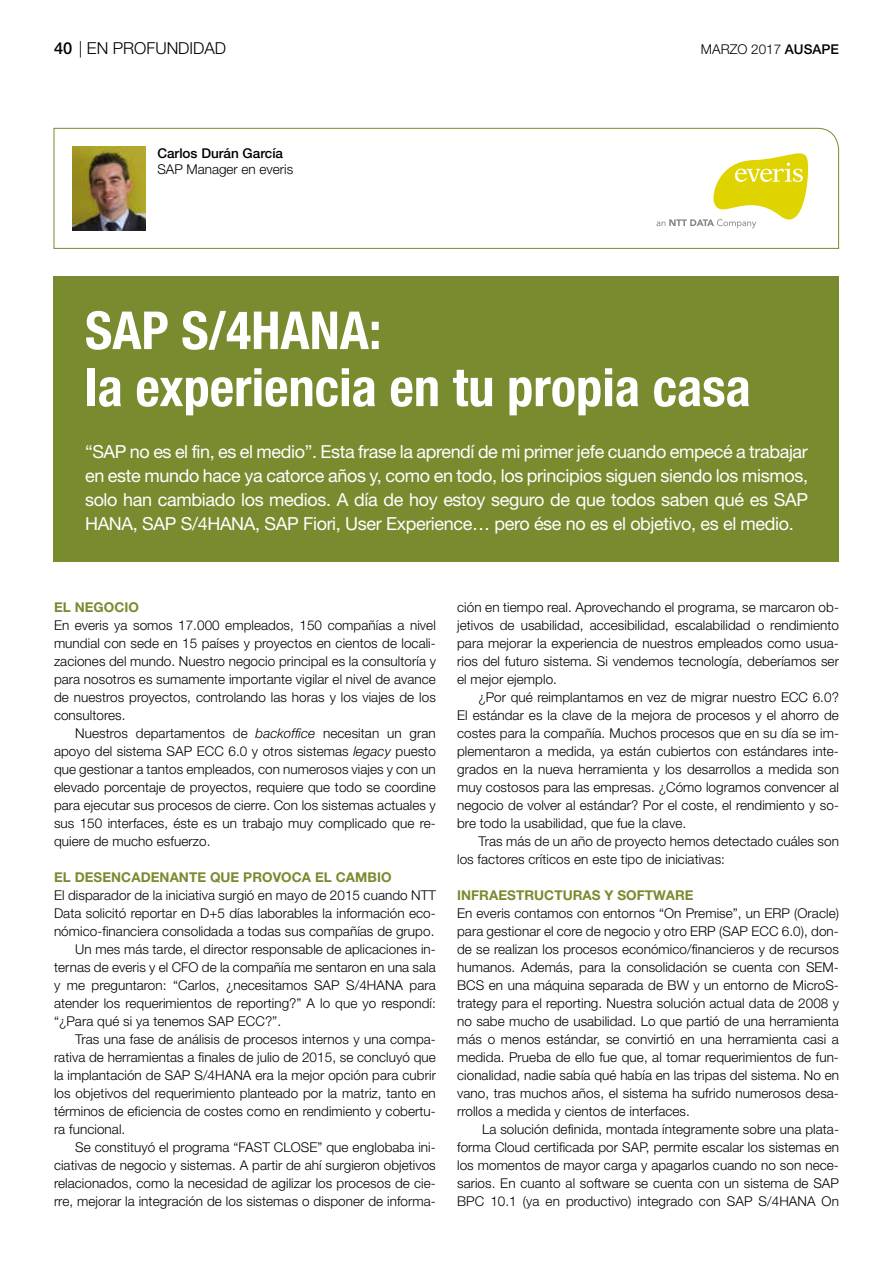
<style>
.page{position:relative;width:893px;height:1263px;background:#fff}
.page>*{position:absolute;margin:0;border:0;box-sizing:border-box;transform-origin:0 0}
.t1{font:700 condensed 52.5px/57px "Helvetica Neue";color:#fff}
.t2{font:18px/24px "Helvetica Neue";letter-spacing:-.02em;color:#fff;text-align:justify}
.t3{font:300 16.5px "Helvetica Neue";color:#000}
.t4{font:300 13.5px/18px "Helvetica Neue";letter-spacing:.005em;color:#000;text-align:justify}
.t5{font:700 13.5px "Helvetica Neue";letter-spacing:.005em;color:#788b2f}
.t6{font:500 13.5px "Helvetica Neue";color:#000}
.s1{font-weight:500}
.s2{font-style:italic}
</style>
<div class="page">
<div style="left:54px;top:276px;width:785px;height:286px;background:#788b2f"></div>
<svg style="left:53px;top:128px;width:786px;height:121px"></svg>
<img style="left:73px;top:147px;width:73px;height:83px">
<svg style="left:656px;top:146px;width:153px;height:88px"></svg>
<p class="t3" style="left:54px;top:38px;width:174px"><span class="s1">40</span> | EN PROFUNDIDAD</p>
<p class="t4" style="left:701px;top:40px;width:140px">MARZO 2017 <span class="s1">AUSAPE</span></p>
<p class="t6" style="left:157px;top:145px;width:127px">Carlos Durán García</p>
<p class="t4" style="left:157px;top:160px;width:137px">SAP Manager en everis</p>
<h1 class="t1" style="left:85px;top:301px;width:667px">SAP S/4HANA:<br>la experiencia en tu propia casa</h1>
<p class="t2" style="left:85px;top:439px;width:724px">“SAP no es el fin, es el medio”. Esta frase la aprendí de mi primer jefe cuando empecé a trabajar en este mundo hace ya catorce años y, como en todo, los principios siguen siendo los mismos, solo han cambiado los medios. A día de hoy estoy seguro de que todos saben qué es SAP HANA, SAP S/4HANA, SAP Fiori, User Experience… pero ése no es el objetivo, es el medio.</p>
<p class="t5" style="left:54px;top:599px;width:87px">EL NEGOCIO</p>
<p class="t4" style="left:54px;top:616px;width:383px">En everis ya somos 17.000 empleados, 150 compañías a nivel mundial con sede en 15 países y proyectos en cientos de locali&shy;zaciones del mundo. Nuestro negocio principal es la consultoría y para nosotros es sumamente importante vigilar el nivel de avance de nuestros proyectos, controlando las horas y los viajes de los consultores.</p>
<p class="t4" style="left:54px;top:724px;width:383px;text-indent:21px">Nuestros departamentos de <span class="s2">backoffice</span> necesitan un gran apoyo del sistema SAP ECC 6.0 y otros sistemas <span class="s2">legacy</span> puesto que gestionar a tantos empleados, con numerosos viajes y con un elevado porcentaje de proyectos, requiere que todo se coordine para ejecutar sus procesos de cierre. Con los sistemas actuales y sus 150 interfaces, éste es un trabajo muy complicado que re&shy;quiere de mucho esfuerzo.</p>
<p class="t5" style="left:54px;top:869px;width:339px">EL DESENCADENANTE QUE PROVOCA EL CAMBIO</p>
<p class="t4" style="left:54px;top:886px;width:383px">El disparador de la iniciativa surgió en mayo de 2015 cuando NTT</p>
<p class="t4" style="left:54px;top:904px;width:383px">Data solicitó reportar en D+5 días laborables la información eco-</p>
<p class="t4" style="left:54px;top:922px;width:382px">nómico-financiera consolidada a todas sus compañías de grupo.</p>
<p class="t4" style="left:75px;top:940px;width:362px">Un mes más tarde, el director responsable de aplicaciones in-</p>
<p class="t4" style="left:54px;top:958px;width:383px">ternas de everis y el CFO de la compañía me sentaron en una sala</p>
<p class="t4" style="left:54px;top:976px;width:383px">y me preguntaron: “Carlos, ¿necesitamos SAP S/4HANA para</p>
<p class="t4" style="left:54px;top:994px;width:383px">atender los requerimientos de reporting?” A lo que yo respondí:</p>
<p class="t4" style="left:54px;top:1012px;width:229px">“¿Para qué si ya tenemos SAP ECC?”.</p>
<p class="t4" style="left:75px;top:1030px;width:362px">Tras una fase de análisis de procesos internos y una compa-</p>
<p class="t4" style="left:54px;top:1048px;width:383px">rativa de herramientas a finales de julio de 2015, se concluyó que</p>
<p class="t4" style="left:54px;top:1066px;width:383px">la implantación de SAP S/4HANA era la mejor opción para cubrir</p>
<p class="t4" style="left:54px;top:1084px;width:383px">los objetivos del requerimiento planteado por la matriz, tanto en</p>
<p class="t4" style="left:54px;top:1102px;width:383px">términos de eficiencia de costes como en rendimiento y cobertu-</p>
<p class="t4" style="left:54px;top:1120px;width:73px">ra funcional.</p>
<p class="t4" style="left:75px;top:1138px;width:362px">Se constituyó el programa “FAST CLOSE” que englobaba ini-</p>
<p class="t4" style="left:54px;top:1156px;width:383px">ciativas de negocio y sistemas. A partir de ahí surgieron objetivos</p>
<p class="t4" style="left:54px;top:1174px;width:383px">relacionados, como la necesidad de agilizar los procesos de cie-</p>
<p class="t4" style="left:54px;top:1192px;width:383px">rre, mejorar la integración de los sistemas o disponer de informa-</p>
<p class="t4" style="left:457px;top:598px;width:383px">ción en tiempo real. Aprovechando el programa, se marcaron ob&shy;jetivos de usabilidad, accesibilidad, escalabilidad o rendimiento para mejorar la experiencia de nuestros empleados como usua&shy;rios del futuro sistema. Si vendemos tecnología, deberíamos ser el mejor ejemplo.</p>
<p class="t4" style="left:457px;top:688px;width:383px;text-indent:21px">¿Por qué reimplantamos en vez de migrar nuestro ECC 6.0?<br>El estándar es la clave de la mejora de procesos y el ahorro de costes para la compañía. Muchos procesos que en su día se im&shy;plementaron a medida, ya están cubiertos con estándares inte&shy;grados en la nueva herramienta y los desarrollos a medida son muy costosos para las empresas. ¿Cómo logramos convencer al negocio de volver al estándar? Por el coste, el rendimiento y so&shy;bre todo la usabilidad, que fue la clave.</p>
<p class="t4" style="left:457px;top:832px;width:383px;text-indent:21px">Tras más de un año de proyecto hemos detectado cuáles son los factores críticos en este tipo de iniciativas:</p>
<p class="t5" style="left:457px;top:887px;width:238px">INFRAESTRUCTURAS Y SOFTWARE</p>
<p class="t4" style="left:457px;top:904px;width:383px">En everis contamos con entornos “On Premise”, un ERP (Oracle) para gestionar el core de negocio y otro ERP (SAP ECC 6.0), don&shy;de se realizan los procesos económico/financieros y de recursos humanos. Además, para la consolidación se cuenta con SEM-BCS en una máquina separada de BW y un entorno de MicroS&shy;trategy para el reporting. Nuestra solución actual data de 2008 y no sabe mucho de usabilidad. Lo que partió de una herramienta más o menos estándar, se convirtió en una herramienta casi a medida. Prueba de ello fue que, al tomar requerimientos de fun&shy;cionalidad, nadie sabía qué había en las tripas del sistema. No en vano, tras muchos años, el sistema ha sufrido numerosos desa&shy;rrollos a medida y cientos de interfaces.</p>
<p class="t4" style="left:457px;top:1120px;width:383px;text-indent:25px">La solución definida, montada íntegramente sobre una plata&shy;forma Cloud certificada por SAP, permite escalar los sistemas en los momentos de mayor carga y apagarlos cuando no son nece&shy;sarios. En cuanto al software se cuenta con un sistema de SAP BPC 10.1 (ya en productivo) integrado con SAP S/4HANA On</p>
</div>
